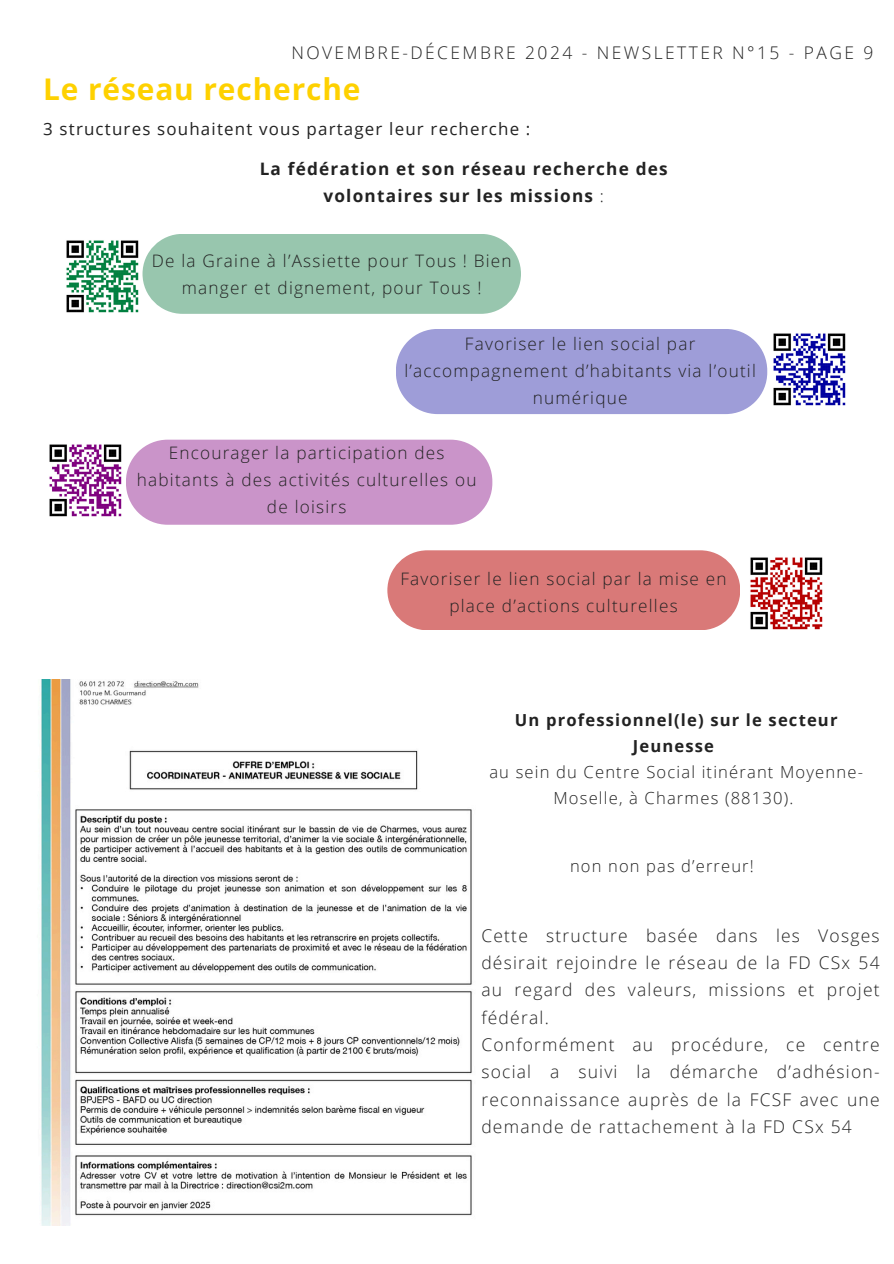
<style>
.page{position:relative;width:894px;height:1264px;background:#fff}
.page>*{position:absolute;margin:0;border:0;box-sizing:border-box;transform-origin:0 0}
.t1{font:700 29.85px "Open Sans";letter-spacing:.03em;color:#fed100}
.t2{font:300 17.4px/27.3px "Open Sans";letter-spacing:.07em;color:#222;text-align:justify}
.t3{font:300 17.4px "Open Sans";letter-spacing:.14em;color:#222}
.t4{font:300 17.1px/27px "Open Sans";letter-spacing:.07em;color:#222;text-align:center}
.t5{font:700 17.1px/27px "Open Sans";letter-spacing:.07em;color:#222;text-align:center}
.t6{font:16.95px "Open Sans";letter-spacing:.07em;color:#222}
.t7{font:300 16.65px/26px "Open Sans";letter-spacing:.07em;color:#222;text-align:center}
.t8{font:700 16.65px/26px "Open Sans";letter-spacing:.07em;color:#222;text-align:center}
.t9{font:300 16.5px "Open Sans";letter-spacing:.07em;color:#222}
.s1{font-weight:300}
</style>
<div class="page">
<img style="left:66px;top:240px;width:73px;height:73px">
<div style="left:142px;top:234px;width:378px;height:80px;background:#98c6ae;border-radius:40px"></div>
<img style="left:773px;top:333px;width:73px;height:73px">
<div style="left:396px;top:329px;width:371px;height:85px;background:#9e9dd8"></div>
<img style="left:49px;top:444px;width:73px;height:73px">
<div style="left:126px;top:439px;width:366px;height:85px;background:#ca94c9"></div>
<img style="left:750px;top:557px;width:73px;height:73px">
<div style="left:387px;top:550px;width:353px;height:80px;background:#d97978;border-radius:40px"></div>
<img style="left:41px;top:679px;width:431px;height:546px">
<h1 class="t3" style="left:291px;top:40px;width:583px">NOVEMBRE-DÉCEMBRE 2024 - NEWSLETTER N°15 - PAGE 9</h1>
<p class="t1" style="left:43px;top:68px;width:319px">Le réseau recherche</p>
<h2 class="t6" style="left:43px;top:117px;width:488px">3 structures souhaitent vous partager leur recherche :</h2>
<p class="t5" style="left:260px;top:155px;width:409px">La fédération et son réseau recherche des volontaires sur les missions <span class="s1">:</span></p>
<p class="t4" style="left:152px;top:247px;width:361px">De la Graine à l’Assiette pour Tous ! Bien manger et dignement, pour Tous !</p>
<p class="t4" style="left:404px;top:330px;width:353px">Favoriser le lien social par l’accompagnement d’habitants via l’outil numérique</p>
<p class="t4" style="left:137px;top:439px;width:341px">Encourager la participation des habitants à des activités culturelles ou de loisirs</p>
<p class="t4" style="left:400px;top:565px;width:327px">Favoriser le lien social par la mise en place d’actions culturelles</p>
<p class="t8" style="left:514px;top:706px;width:324px">Un professionnel(le) sur le secteur<br>Jeunesse</p>
<p class="t7" style="left:489px;top:758px;width:375px">au sein du Centre Social itinérant Moyenne-<br>Moselle, à Charmes (88130).</p>
<p class="t9" style="left:570px;top:854px;width:185px">non non pas d’erreur!</p>
<p class="t2" style="left:481px;top:921px;width:399px">Cette structure basée dans les Vosges désirait rejoindre le réseau de la FD CSx 54 au regard des valeurs, missions et projet fédéral.</p>
<p class="t2" style="left:481px;top:1030px;width:399px">Conformément au procédure, ce centre social a suivi la démarche d’adhésion&shy;reconnaissance auprès de la FCSF avec une demande de rattachement à la FD CSx 54</p>
</div>
